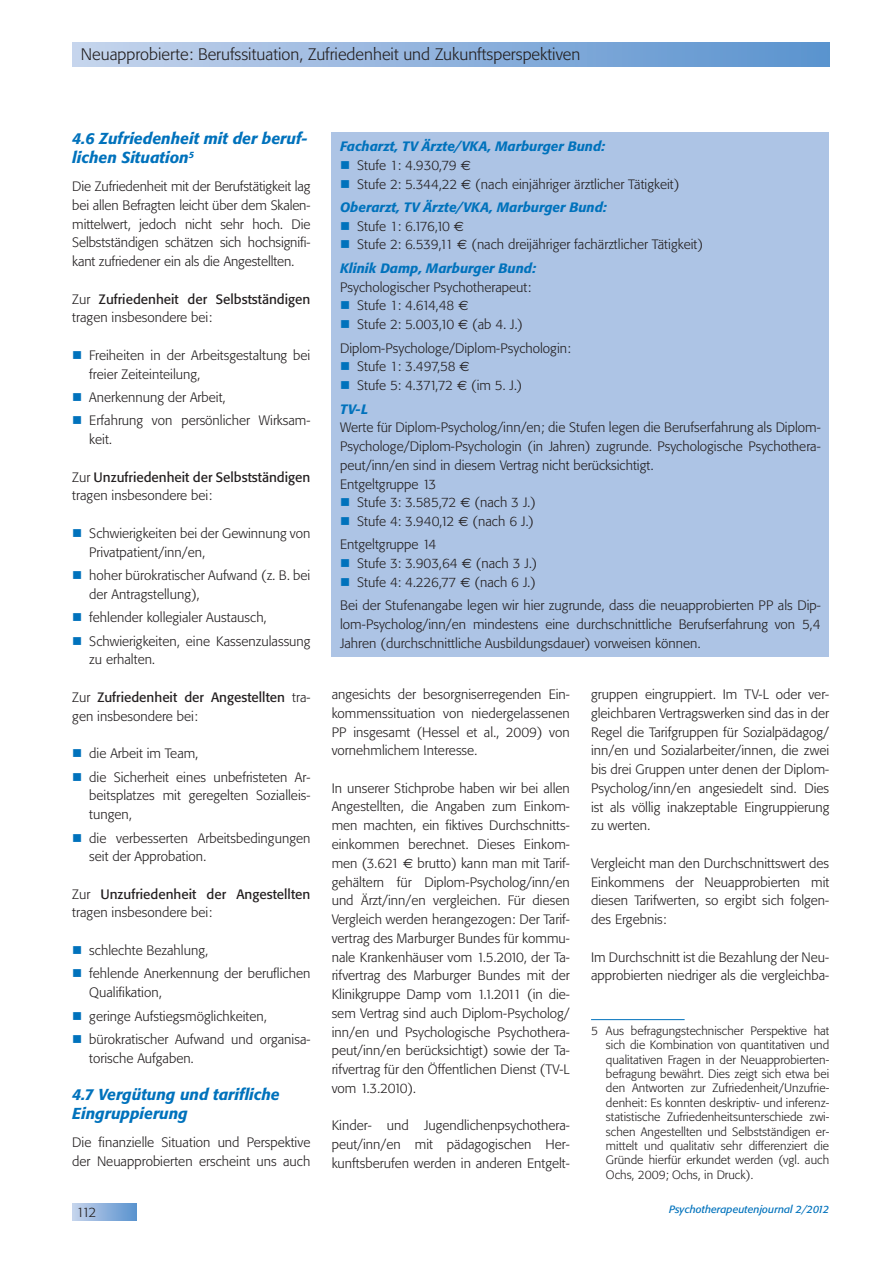
<style>
.page{position:relative;width:893px;height:1263px;background:#fff}
.page>*{position:absolute;margin:0;border:0;box-sizing:border-box;transform-origin:0 0}
.t1{font:300 16.5px "Tn T Form BSK";color:#231f20}
.t2{font:italic 500 15.75px/18.8px "Tn T Form BSK";color:#0072bc}
.t3{font:300 13.5px/18.8px "Tn T Form BSK";color:#231f20}
.t4{font:13.5px/18.8px "Tn T Form BSK";color:#231f20}
.t5{font:italic 500 13.5px "Tn T Form BSK";color:#0072bc}
.t6{font:300 12px/14.4px "Tn T Form BSK";color:#231f20;text-align:justify}
.t7{font:italic 10.5px "Tn T Form BSK";color:#0072bc}
.s1{font-weight:300}
.s2{font-weight:500;font-style:italic;color:#0072bc}
.s3{font-family:"Euro Sans";font-weight:400}
</style>
<div class="page">
<div style="left:72px;top:43px;width:757px;height:24px;background:linear-gradient(to right,#c6d4ec,#5992ce)"></div>
<div style="left:72px;top:1203px;width:64px;height:17px;background:linear-gradient(to right,#c7d4ec,#5c94cf)"></div>
<hr style="left:591px;top:1019px;width:94px;height:1px;background:#0072bc">
<div style="left:332px;top:132px;width:497px;height:524px;background:#adc4e5"></div>
<p class="t1" style="left:81px;top:44px;width:501px">Neuapprobierte: Berufssituation, Zufriedenheit und Zukunftsperspektiven</p>
<p class="t2" style="left:72px;top:129px;width:237px">4.6 Zufriedenheit mit der beruf&shy;lichen Situation<sup>5</sup></p>
<p class="t3" style="left:72px;top:177px;width:240px;text-align:justify">Die Zufriedenheit mit der Berufstätigkeit lag bei allen Befragten leicht über dem Skalen&shy;mittelwert, jedoch nicht sehr hoch. Die Selbstständigen schätzen sich hochsignifi&shy;kant zufriedener ein als die Angestellten.</p>
<p class="t4" style="left:72px;top:289px;width:240px"><span class="s1">Zur</span> Zufriedenheit der Selbstständigen <span class="s1">tragen insbesondere bei:</span></p>
<p class="t3" style="left:89px;top:346px;width:223px">Freiheiten in der Arbeitsgestaltung bei freier Zeiteinteilung,</p>
<p class="t3" style="left:89px;top:386px;width:223px;line-height:23.4px">Anerkennung der Arbeit,<br>Erfahrung von persönlicher Wirksam-</p>
<p class="t3" style="left:89px;top:430px;width:24px">keit.</p>
<p class="t4" style="left:72px;top:467px;width:240px"><span class="s1">Zur</span> Unzufriedenheit der Selbstständigen <span class="s1">tragen insbesondere bei:</span></p>
<p class="t3" style="left:89px;top:524px;width:223px">Schwierigkeiten bei der Gewinnung von<br>Privatpatient/inn/en,</p>
<p class="t3" style="left:89px;top:566px;width:223px">hoher bürokratischer Aufwand (z. B. bei der Antragstellung),</p>
<p class="t3" style="left:89px;top:606px;width:223px;line-height:23.4px">fehlender kollegialer Austausch,<br>Schwierigkeiten, eine Kassenzulassung</p>
<p class="t3" style="left:89px;top:650px;width:67px">zu erhalten.</p>
<p class="t4" style="left:72px;top:688px;width:240px"><span class="s1">Zur</span> Zufriedenheit der Angestellten <span class="s1">tra&shy;gen insbesondere bei:</span></p>
<p class="t3" style="left:89px;top:742px;width:223px;line-height:23.4px">die Arbeit im Team,<br>die Sicherheit eines unbefristeten Ar-</p>
<p class="t3" style="left:89px;top:786px;width:223px">beitsplatzes mit geregelten Sozialleis&shy;tungen,</p>
<p class="t3" style="left:89px;top:828px;width:223px">die verbesserten Arbeitsbedingungen seit der Approbation.</p>
<p class="t4" style="left:72px;top:884px;width:240px"><span class="s1">Zur</span> Unzufriedenheit der Angestellten <span class="s1">tragen insbesondere bei:</span></p>
<p class="t3" style="left:89px;top:939px;width:223px;line-height:23.4px">schlechte Bezahlung,<br>fehlende Anerkennung der beruflichen</p>
<p class="t3" style="left:89px;top:981px;width:223px;line-height:23.4px">Qualifikation,<br>geringe Aufstiegsmöglichkeiten, bürokratischer Aufwand und organisa-</p>
<p class="t3" style="left:89px;top:1049px;width:106px">torische Aufgaben.</p>
<p class="t2" style="left:72px;top:1085px;width:209px">4.7 Vergütung und tarifliche<br>Eingruppierung</p>
<p class="t3" style="left:72px;top:1133px;width:240px">Die finanzielle Situation und Perspektive der Neuapprobierten erscheint uns auch</p>
<p class="t3" style="left:357px;top:137px;width:324px;text-indent:-17px"><span class="s2">Facharzt, TV Ärzte/VKA, Marburger Bund:<br></span>Stufe 1: 4.930,79 <span class="s3">€<br></span>Stufe 2: 5.344,22 <span class="s3">€</span> (nach einjähriger ärztlicher Tätigkeit)</p>
<p class="t3" style="left:357px;top:198px;width:347px;text-indent:-17px"><span class="s2">Oberarzt, TV Ärzte/VKA, Marburger Bund:<br></span>Stufe 1: 6.176,10 <span class="s3">€<br></span>Stufe 2: 6.539,11 <span class="s3">€</span> (nach dreijähriger fachärztlicher Tätigkeit)</p>
<p class="t5" style="left:340px;top:260px;width:197px">Klinik Damp, Marburger Bund:</p>
<p class="t3" style="left:357px;top:278px;width:175px;text-indent:-17px">Psychologischer Psychotherapeut:<br>Stufe 1: 4.614,48 <span class="s3">€<br></span>Stufe 2: 5.003,10 <span class="s3">€</span> (ab 4. J.)</p>
<p class="t3" style="left:357px;top:339px;width:215px;text-indent:-17px">Diplom-Psychologe/Diplom-Psychologin:<br>Stufe 1: 3.497,58 <span class="s3">€<br></span>Stufe 5: 4.371,72 <span class="s3">€</span> (im 5. J.)</p>
<p class="t5" style="left:340px;top:400px;width:29px">TV-L</p>
<p class="t3" style="left:340px;top:418px;width:482px">Werte für Diplom-Psycholog/inn/en; die Stufen legen die Berufserfahrung als Diplom-</p>
<p class="t3" style="left:340px;top:437px;width:482px">Psychologe/Diplom-Psychologin (in Jahren) zugrunde. Psychologische Psychothera-</p>
<p class="t3" style="left:340px;top:456px;width:315px">peut/inn/en sind in diesem Vertrag nicht berücksichtigt.</p>
<p class="t3" style="left:340px;top:474px;width:98px">Entgeltgruppe 13</p>
<p class="t3" style="left:357px;top:493px;width:180px">Stufe 3: 3.585,72 <span class="s3">€</span> (nach 3 J.)</p>
<p class="t3" style="left:357px;top:512px;width:178px">Stufe 4: 3.940,12 <span class="s3">€</span> (nach 6 J.)</p>
<p class="t3" style="left:357px;top:535px;width:181px;text-indent:-17px">Entgeltgruppe 14<br>Stufe 3: 3.903,64 <span class="s3">€</span> (nach 3 J.)<br>Stufe 4: 4.226,77 <span class="s3">€</span> (nach 6 J.)</p>
<p class="t3" style="left:340px;top:596px;width:482px;text-align:justify">Bei der Stufenangabe legen wir hier zugrunde, dass die neuapprobierten PP als Dip&shy;lom-Psycholog/inn/en mindestens eine durchschnittliche Berufserfahrung von 5,4<br>Jahren (durchschnittliche Ausbildungsdauer) vorweisen können.</p>
<p class="t3" style="left:332px;top:685px;width:240px;text-align:justify">angesichts der besorgniserregenden Ein&shy;kommenssituation von niedergelassenen PP insgesamt (Hessel et al., 2009) von vornehmlichem Interesse.</p>
<p class="t3" style="left:332px;top:779px;width:240px;text-align:justify">In unserer Stichprobe haben wir bei allen Angestellten, die Angaben zum Einkom&shy;men machten, ein fiktives Durchschnitts&shy;einkommen berechnet. Dieses Einkom&shy;men (3.621 <span class="s3">€</span> brutto) kann man mit Tarif&shy;gehältern für Diplom-Psycholog/inn/en und Ärzt/inn/en vergleichen. Für diesen Vergleich werden herangezogen: Der Tarif&shy;vertrag des Marburger Bundes für kommu&shy;nale Krankenhäuser vom 1.5.2010, der Ta&shy;rifvertrag des Marburger Bundes mit der Klinikgruppe Damp vom 1.1.2011 (in die&shy;sem Vertrag sind auch Diplom-Psycholog/ inn/en und Psychologische Psychothera&shy;peut/inn/en berücksichtigt) sowie der Ta&shy;rifvertrag für den Öffentlichen Dienst (TV-L vom 1.3.2010).</p>
<p class="t3" style="left:332px;top:1116px;width:240px;text-align:justify">Kinder- und Jugendlichenpsychothera&shy;peut/inn/en mit pädagogischen Her&shy;kunftsberufen werden in anderen Entgelt-</p>
<p class="t3" style="left:591px;top:685px;width:240px;text-align:justify">gruppen eingruppiert. Im TV-L oder ver&shy;gleichbaren Vertragswerken sind das in der Regel die Tarifgruppen für Sozialpädagog/ inn/en und Sozialarbeiter/innen, die zwei bis drei Gruppen unter denen der Diplom-Psycholog/inn/en angesiedelt sind. Dies ist als völlig inakzeptable Eingruppierung zu werten.</p>
<p class="t3" style="left:591px;top:854px;width:240px;text-align:justify">Vergleicht man den Durchschnittswert des Einkommens der Neuapprobierten mit diesen Tarifwerten, so ergibt sich folgen&shy;des Ergebnis:</p>
<p class="t3" style="left:591px;top:947px;width:240px">Im Durchschnitt ist die Bezahlung der Neu&shy;approbierten niedriger als die vergleichba-</p>
<p class="t6" style="left:606px;top:1023px;width:225px;text-indent:-15px">5 Aus befragungstechnischer Perspektive hat sich die Kombination von quantitativen und qualitativen Fragen in der Neuapprobierten&shy;befragung bewährt. Dies zeigt sich etwa bei den Antworten zur Zufriedenheit/Unzufrie&shy;denheit: Es konnten deskriptiv- und inferenz&shy;statistische Zufriedenheitsunterschiede zwi&shy;schen Angestellten und Selbstständigen er&shy;mittelt und qualitativ sehr differenziert die Gründe hierfür erkundet werden (vgl. auch Ochs, 2009; Ochs, in Druck).</p>
<p class="t3" style="left:77px;top:1202px;width:21px">112</p>
<p class="t7" style="left:669px;top:1203px;width:162px">Psychotherapeutenjournal 2/2012</p>
</div>
